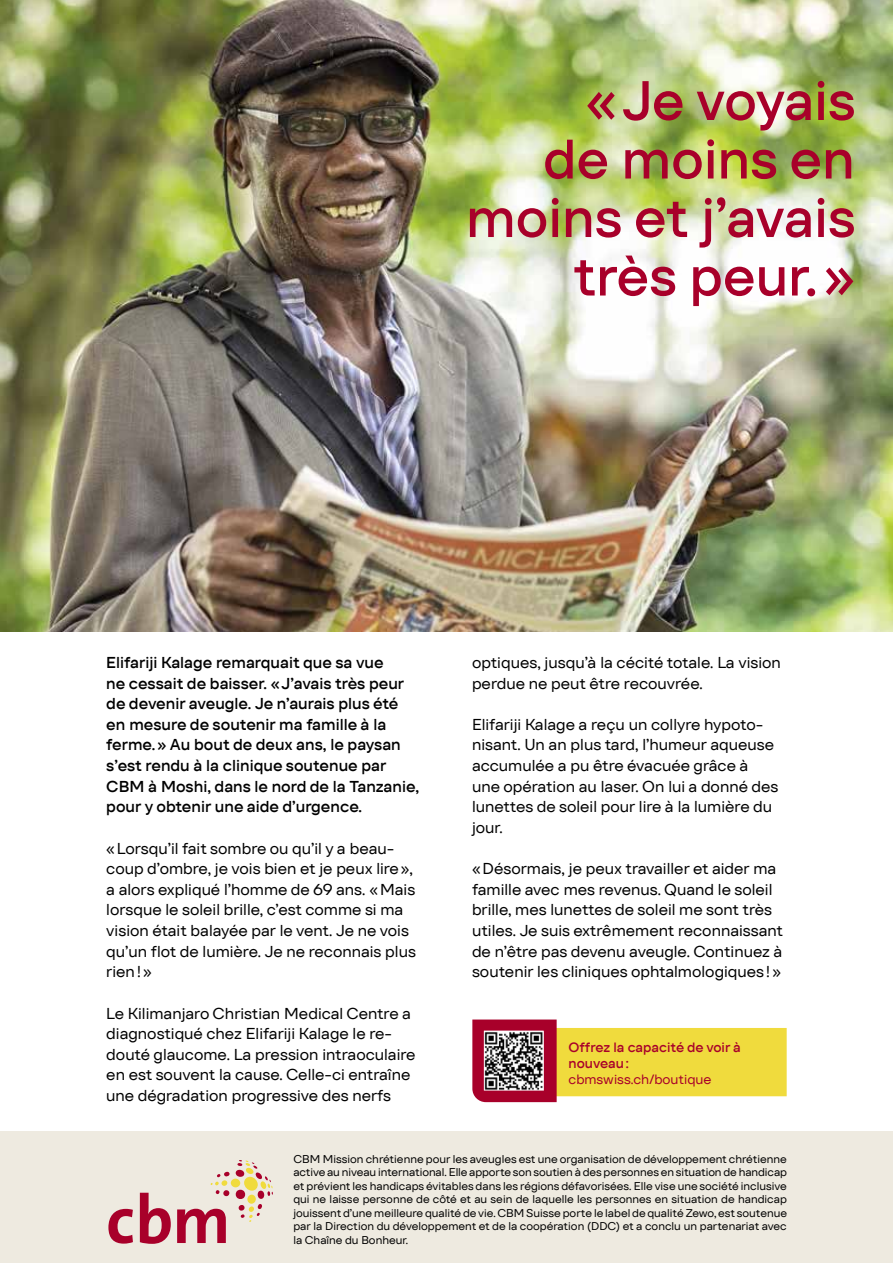
<style>
.page{position:relative;width:893px;height:1263px;background:#fff}
.page>*{position:absolute;margin:0;border:0;box-sizing:border-box;transform-origin:0 0}
.titel_artikel{font:500 55.5px/58.5px "TT Firs Text";color:#a8002a;text-align:right}
.body_text_blocksatz_links{font:15.75px/20.7px "TT Firs Text Nm";color:#000}
.body_text_lead_blocksatz_links{font:500 15.75px/20.7px "TT Firs Text";color:#000}
.t1{font:500 13.5px/16.2px "TT Firs Text";color:#a8002a}
.t2{font:13.5px "TT Firs Text Nm";color:#a8002a}
.body_text_blocksatz_links-2{font:11.25px/13.5px "TT Firs Text Nm";color:#000;text-align:justify}
</style>
<div class="page">
<svg style="left:472px;top:1019px;width:315px;height:83px;background:#e8c259"></svg>
<img style="left:484px;top:1030px;width:60px;height:60px">
<div style="left:0;top:1131px;width:893px;height:132px;background:#eeeae0"></div>
<img style="left:0;top:0;width:893px;height:631px">
<svg style="left:108px;top:1209px;width:25px;height:34px"></svg>
<svg style="left:140px;top:1193px;width:31px;height:51px"></svg>
<svg style="left:177px;top:1160px;width:96px;height:83px"></svg>
<p class="titel_artikel" style="left:466px;top:71px;width:391px">«Je voyais<br>de moins en moins et j’avais très peur.»</p>
<p class="body_text_lead_blocksatz_links" style="left:106px;top:652px;width:314px">Elifariji Kalage remarquait que sa vue<br>ne cessait de baisser. «J’avais très peur de devenir aveugle. Je n’aurais plus été en mesure de soutenir ma famille à la ferme.» Au bout de deux ans, le paysan s’est rendu à la clinique soutenue par CBM à Moshi, dans le nord de la Tanzanie, pour y obtenir une aide d’urgence.</p>
<p class="body_text_blocksatz_links" style="left:106px;top:838px;width:311px">«Lorsqu’il fait sombre ou qu’il y a beau&shy;coup d’ombre, je vois bien et je peux lire», a alors expliqué l’homme de 69 ans. «Mais lorsque le soleil brille, c’est comme si ma vision était balayée par le vent. Je ne vois qu’un flot de lumière. Je ne reconnais plus rien!»</p>
<p class="body_text_blocksatz_links" style="left:106px;top:1002px;width:311px">Le Kilimanjaro Christian Medical Centre a diagnostiqué chez Elifariji Kalage le re&shy;douté glaucome. La pression intraoculaire en est souvent la cause. Celle-ci entraîne une dégradation progressive des nerfs</p>
<p class="body_text_blocksatz_links" style="left:472px;top:652px;width:310px">optiques, jusqu’à la cécité totale. La vision perdue ne peut être recouvrée.</p>
<p class="body_text_blocksatz_links" style="left:472px;top:714px;width:308px">Elifariji Kalage a reçu un collyre hypoto&shy;nisant. Un an plus tard, l’humeur aqueuse accumulée a pu être évacuée grâce à une opération au laser. On lui a donné des lunettes de soleil pour lire à la lumière du jour.</p>
<p class="body_text_blocksatz_links" style="left:472px;top:858px;width:313px">«Désormais, je peux travailler et aider ma famille avec mes revenus. Quand le soleil brille, mes lunettes de soleil me sont très utiles. Je suis extrêmement reconnaissant de n’être pas devenu aveugle. Continuez à soutenir les cliniques ophtalmologiques!»</p>
<p class="t1" style="left:569px;top:1039px;width:174px">Offrez la capacité de voir à nouveau:</p>
<p class="t2" style="left:569px;top:1071px;width:145px">cbmswiss.ch/boutique</p>
<p class="body_text_blocksatz_links-2" style="left:293px;top:1152px;width:495px">CBM Mission chrétienne pour les aveugles est une organisation de développement chrétienne active au niveau international. Elle apporte son soutien à des personnes en situation de handicap et prévient les handicaps évitables dans les régions défavorisées. Elle vise une société inclusive qui ne laisse personne de côté et au sein de laquelle les personnes en situation de handicap jouissent d’une meilleure qualité de vie. CBM Suisse porte le label de qualité Zewo, est soutenue par la Direction du développement et de la coopération (DDC) et a conclu un partenariat avec la Chaîne du Bonheur.</p>
</div>
